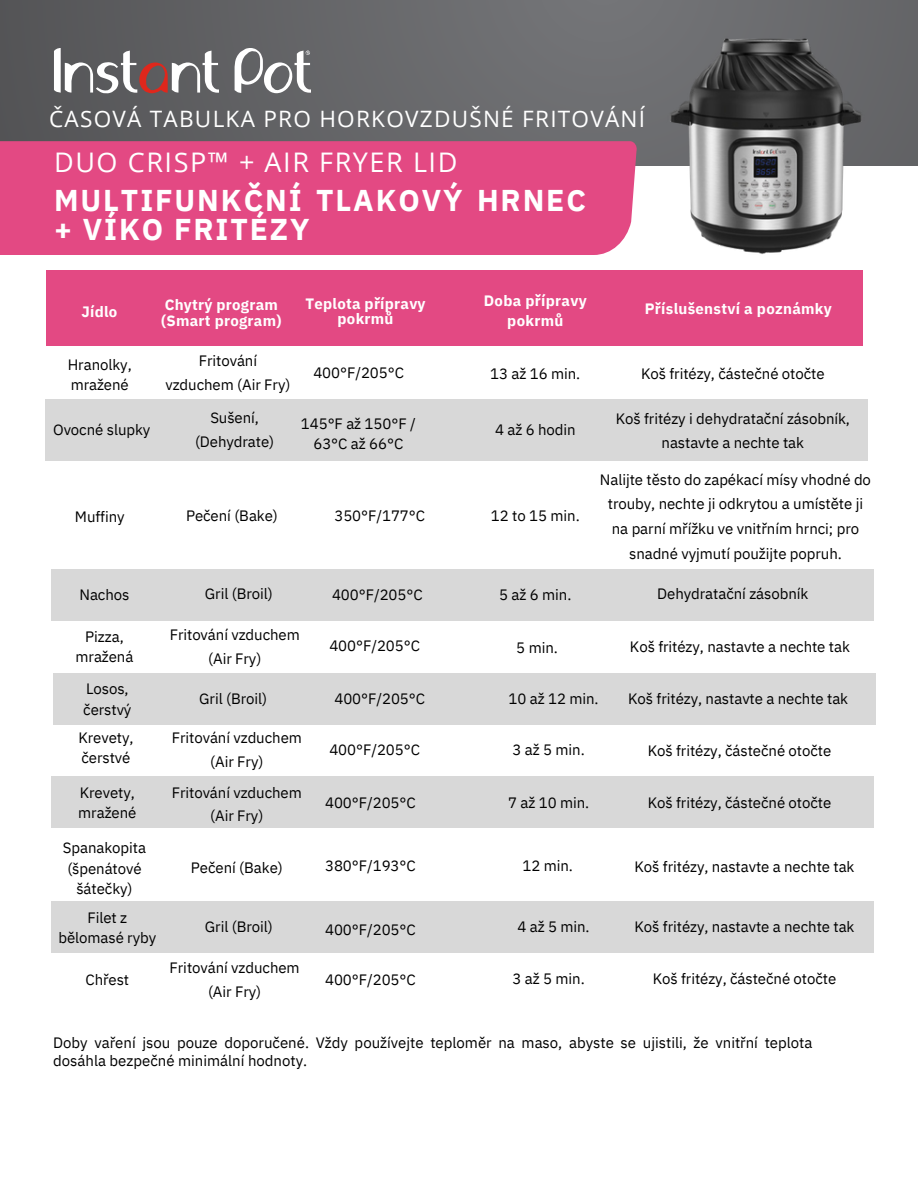
<style>
.page{position:relative;width:918px;height:1188px;background:#fff}
.page>*{position:absolute;margin:0;border:0;box-sizing:border-box;transform-origin:0 0}
.t1{font:700 30px/29.2px "IBM Plex Sans";letter-spacing:.065em;color:#fff}
.t2{font:27px "Open Sans";letter-spacing:.06em;color:#fff}
.t3{font:22.65px "Open Sans";letter-spacing:.055em;color:#fff}
.t4{font:15px/20.2px "IBM Plex Sans";letter-spacing:-.005em;color:#000;text-align:center}
.t5{font:700 15px/15.8px "IBM Plex Sans";letter-spacing:.015em;color:#fff;text-align:center}
</style>
<div class="page">
<div style="left:46px;top:271px;width:816px;height:75px;background:#e34983"></div>
<div style="left:46px;top:399px;width:822px;height:62px;background:#d8d8d8"></div>
<div style="left:51px;top:569px;width:823px;height:51px;background:#d8d8d8"></div>
<div style="left:53px;top:673px;width:823px;height:52px;background:#d8d8d8"></div>
<div style="left:51px;top:776px;width:823px;height:52px;background:#d8d8d8"></div>
<div style="left:51px;top:901px;width:823px;height:52px;background:#d8d8d8"></div>
<div style="left:0;top:0;width:918px;height:165px;background:linear-gradient(to right,#5b5b5e,#717275)"></div>
<div style="left:0;top:141px;width:638px;height:114px;background:#e34983"></div>
<svg style="left:54px;top:48px;width:165px;height:45px"></svg>
<svg style="left:235px;top:48px;width:76px;height:45px"></svg>
<img style="left:661px;top:28px;width:210px;height:226px">
<p class="t3" style="left:49px;top:103px;width:598px">ČASOVÁ TABULKA PRO HORKOVZDUŠNÉ FRITOVÁNÍ</p>
<p class="t2" style="left:54px;top:143px;width:405px">DUO CRISP™ + AIR FRYER LID</p>
<p class="t1" style="left:54px;top:185px;width:533px">MULTIFUNKČNÍ TLAKOVÝ HRNEC + VÍKO FRITÉZY</p>
<p class="t5" style="left:82px;top:303px;width:37px">Jídlo</p>
<p class="t5" style="left:161px;top:297px;width:122px;text-align:left">Chytrý program (Smart program)</p>
<p class="t5" style="left:305px;top:295px;width:122px">Teplota přípravy pokrmů</p>
<p class="t5" style="left:484px;top:290px;width:104px;line-height:20.2px">Doba přípravy pokrmů</p>
<p class="t5" style="left:645px;top:301px;width:189px">Příslušenství a poznámky</p>
<p class="t4" style="left:68px;top:354px;width:65px;text-align:left">Hranolky, mražené</p>
<p class="t4" style="left:165px;top:349px;width:127px;line-height:23.7px">Fritování vzduchem (Air Fry)</p>
<p class="t4" style="left:313px;top:362px;width:92px">400°F/205°C</p>
<p class="t4" style="left:490px;top:364px;width:92px">13 až 16 min.</p>
<p class="t4" style="left:641px;top:363px;width:185px">Koš fritézy, částečné otočte</p>
<p class="t4" style="left:53px;top:419px;width:99px">Ovocné slupky</p>
<p class="t4" style="left:195px;top:406px;width:81px;line-height:23.7px">Sušení, (Dehydrate)</p>
<p class="t4" style="left:301px;top:413px;width:116px">145°F až 150°F /<br>63°C až 66°C</p>
<p class="t4" style="left:495px;top:419px;width:82px">4 až 6 hodin</p>
<p class="t4" style="left:616px;top:406px;width:236px;line-height:24.8px">Koš fritézy i dehydratační zásobník, nastavte a nechte tak</p>
<p class="t4" style="left:75px;top:506px;width:51px">Muffiny</p>
<p class="t4" style="left:186px;top:505px;width:93px">Pečení (Bake)</p>
<p class="t4" style="left:334px;top:505px;width:92px">350°F/177°C</p>
<p class="t4" style="left:491px;top:506px;width:90px">12 to 15 min.</p>
<p class="t4" style="left:600px;top:467px;width:273px;line-height:24.8px">Nalijte těsto do zapékací mísy vhodné do trouby, nechte ji odkrytou a umístěte ji na parní mřížku ve vnitřním hrnci; pro snadné vyjmutí použijte popruh.</p>
<p class="t4" style="left:80px;top:584px;width:51px">Nachos</p>
<p class="t4" style="left:205px;top:583px;width:70px">Gril (Broil)</p>
<p class="t4" style="left:332px;top:584px;width:92px">400°F/205°C</p>
<p class="t4" style="left:499px;top:584px;width:74px">5 až 6 min.</p>
<p class="t4" style="left:657px;top:583px;width:153px">Dehydratační zásobník</p>
<p class="t4" style="left:76px;top:626px;width:59px">Pizza, mražená</p>
<p class="t4" style="left:170px;top:622px;width:132px;line-height:23.7px">Fritování vzduchem (Air Fry)</p>
<p class="t4" style="left:329px;top:636px;width:92px">400°F/205°C</p>
<p class="t4" style="left:516px;top:637px;width:43px">5 min.</p>
<p class="t4" style="left:630px;top:636px;width:221px">Koš fritézy, nastavte a nechte tak</p>
<p class="t4" style="left:83px;top:679px;width:50px;text-align:left">Losos, čerstvý</p>
<p class="t4" style="left:199px;top:688px;width:70px">Gril (Broil)</p>
<p class="t4" style="left:334px;top:689px;width:92px">400°F/205°C</p>
<p class="t4" style="left:509px;top:688px;width:92px">10 až 12 min.</p>
<p class="t4" style="left:628px;top:688px;width:221px">Koš fritézy, nastavte a nechte tak</p>
<p class="t4" style="left:78px;top:727px;width:57px;text-align:left">Krevety, čerstvé</p>
<p class="t4" style="left:172px;top:726px;width:132px;line-height:23.7px">Fritování vzduchem (Air Fry)</p>
<p class="t4" style="left:329px;top:739px;width:92px">400°F/205°C</p>
<p class="t4" style="left:513px;top:739px;width:74px">3 až 5 min.</p>
<p class="t4" style="left:648px;top:740px;width:185px">Koš fritézy, částečné otočte</p>
<p class="t4" style="left:78px;top:782px;width:60px;text-align:left">Krevety, mražené</p>
<p class="t4" style="left:172px;top:780px;width:132px;line-height:23.7px">Fritování vzduchem (Air Fry)</p>
<p class="t4" style="left:325px;top:792px;width:92px">400°F/205°C</p>
<p class="t4" style="left:508px;top:792px;width:83px">7 až 10 min.</p>
<p class="t4" style="left:648px;top:793px;width:185px">Koš fritézy, částečné otočte</p>
<p class="t4" style="left:63px;top:838px;width:85px">Spanakopita (špenátové šátečky)</p>
<p class="t4" style="left:191px;top:857px;width:93px">Pečení (Bake)</p>
<p class="t4" style="left:325px;top:856px;width:92px">380°F/193°C</p>
<p class="t4" style="left:522px;top:856px;width:52px">12 min.</p>
<p class="t4" style="left:635px;top:856px;width:221px">Koš fritézy, nastavte a nechte tak</p>
<p class="t4" style="left:58px;top:907px;width:99px">Filet z bělomasé ryby</p>
<p class="t4" style="left:205px;top:917px;width:70px">Gril (Broil)</p>
<p class="t4" style="left:325px;top:919px;width:92px">400°F/205°C</p>
<p class="t4" style="left:517px;top:917px;width:74px">4 až 5 min.</p>
<p class="t4" style="left:635px;top:916px;width:221px">Koš fritézy, nastavte a nechte tak</p>
<p class="t4" style="left:85px;top:969px;width:45px">Chřest</p>
<p class="t4" style="left:170px;top:956px;width:132px;line-height:23.7px">Fritování vzduchem (Air Fry)</p>
<p class="t4" style="left:325px;top:969px;width:92px">400°F/205°C</p>
<p class="t4" style="left:513px;top:968px;width:74px">3 až 5 min.</p>
<p class="t4" style="left:653px;top:969px;width:185px">Koš fritézy, částečné otočte</p>
<p class="t4" style="left:53px;top:1034px;width:761px;line-height:18px;text-align:left">Doby vaření jsou pouze doporučené. Vždy používejte teploměr na maso, abyste se ujistili, že vnitřní teplota dosáhla bezpečné minimální hodnoty.</p>
</div>
